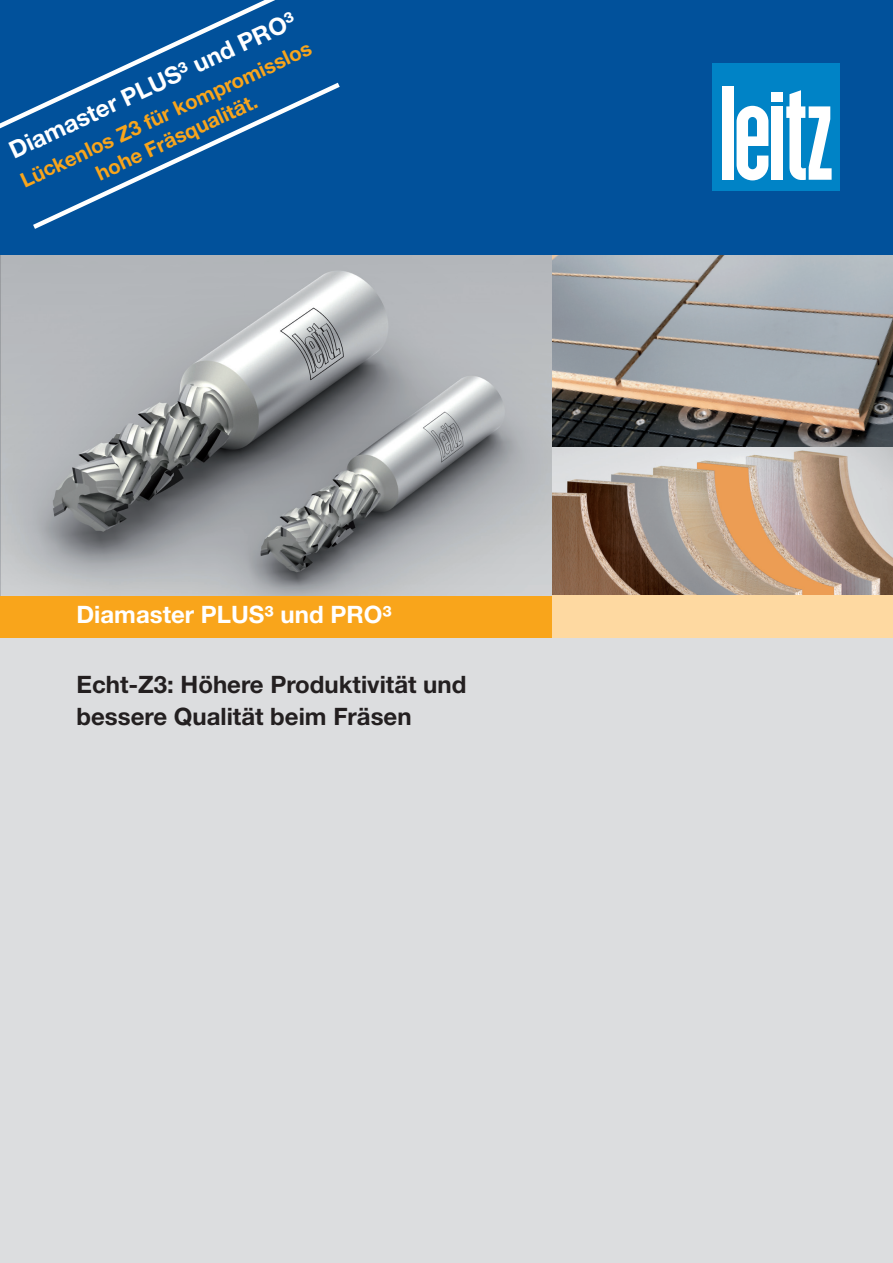
<style>
.page{position:relative;width:893px;height:1263px;background:#fff}
.page>*{position:absolute;margin:0;border:0;box-sizing:border-box;transform-origin:0 0}
.t1{font:700 24px/31.5px "Helvetica Neue LT Pro";color:#231f20}
.t2{font:700 24px "Helvetica Neue LT Pro";color:#fff}
.t3{font:700 23.85px "Helvetica Neue LT Pro";color:#fff}
.t4{font:700 20.4px/25.5px "Helvetica Neue LT Pro";color:#f9a51b;text-align:center}
</style>
<div class="page">
<div style="left:0;top:0;width:893px;height:255px;background:#01519b"></div>
<div style="left:0;top:638px;width:893px;height:625px;background:#dcdddf"></div>
<div style="left:0;top:595px;width:553px;height:43px;background:#f9a51b"></div>
<div style="left:712px;top:64px;width:128px;height:127px;background:#0083c6"></div>
<div style="left:772px;top:92px;width:11px;height:9px;background:#fff"></div>
<div style="left:772px;top:106px;width:11px;height:74px;background:#fff"></div>
<div style="left:722px;top:86px;width:11px;height:94px;background:#fff"></div>
<svg style="left:736px;top:106px;width:32px;height:74px"></svg>
<svg style="left:786px;top:90px;width:46px;height:90px"></svg>
<img style="left:0;top:255px;width:553px;height:340px">
<img style="left:553px;top:255px;width:340px;height:340px">
<div style="left:553px;top:595px;width:340px;height:43px;background:#fed9a1"></div>
<svg style="left:0;top:0;width:275px;height:129px"></svg>
<svg style="left:28px;top:79px;width:312px;height:150px"></svg>
<p class="t3" style="left:4px;top:138px;width:315px;rotate:-25deg">Diamaster PLUS³ und PRO³</p>
<p class="t4" style="left:16px;top:169px;width:320px;rotate:-25deg">Lückenlos Z3 für kompromisslos hohe Fräsqualität.</p>
<p class="t2" style="left:77px;top:600px;width:317px">Diamaster PLUS³ und PRO³</p>
<p class="t1" style="left:77px;top:668px;width:391px">Echt-Z3: Höhere Produktivität und bessere Qualität beim Fräsen</p>
</div>
